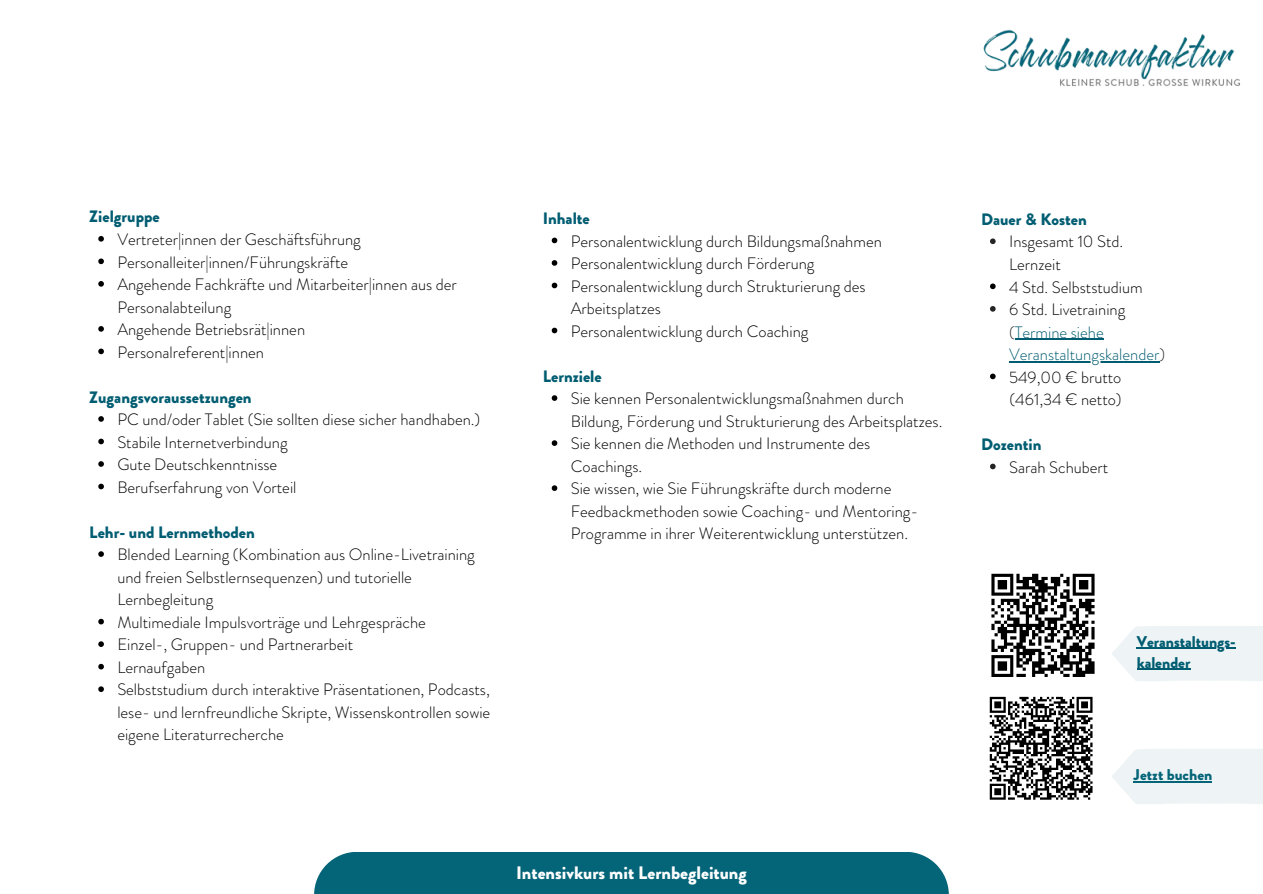
<style>
.page{position:relative;width:1263px;height:894px;background:#fff}
.page>*{position:absolute;margin:0;border:0;box-sizing:border-box;transform-origin:0 0}
.t1{font:900 18px "Brandon Grotesque W01";color:#fefefe}
.t2{font:300 16.5px/22.5px "Brandon Grotesque";color:#000}
.t3{font:900 16.5px "Brandon Grotesque W01";color:#005d71}
.t4{font:900 15.6px/21px "Brandon Grotesque W01";color:#005d71}
.t5{font:900 15.6px "Brandon Grotesque W01";color:#046478}
.s1{color:#242424}
.s2{color:#005d71}
</style>
<div class="page">
<svg style="left:990px;top:238px;width:6px;height:6px"></svg>
<svg style="left:990px;top:283px;width:6px;height:6px"></svg>
<svg style="left:990px;top:306px;width:6px;height:5px"></svg>
<hr style="left:1015px;top:338px;width:89px;height:2px;background:#005d71">
<hr style="left:1009px;top:361px;width:150px;height:1px;background:#005d71">
<svg style="left:990px;top:373px;width:6px;height:6px"></svg>
<svg style="left:990px;top:463px;width:6px;height:6px"></svg>
<div style="left:314px;top:851px;width:635px;height:42px;background:#046478"></div>
<svg style="left:989px;top:696px;width:104px;height:104px"></svg>
<svg style="left:1112px;top:749px;width:151px;height:55px;background:#edf3f5"></svg>
<hr style="left:1133px;top:781px;width:79px;height:1px;background:#046478">
<svg style="left:991px;top:573px;width:104px;height:104px"></svg>
<svg style="left:1112px;top:626px;width:151px;height:55px;background:#ebf2f4"></svg>
<hr style="left:1137px;top:647px;width:99px;height:1px;background:#005d71">
<hr style="left:1137px;top:668px;width:53px;height:1px;background:#005d71">
<svg style="left:98px;top:236px;width:6px;height:5px"></svg>
<svg style="left:98px;top:258px;width:6px;height:6px"></svg>
<svg style="left:98px;top:281px;width:6px;height:5px"></svg>
<svg style="left:98px;top:326px;width:6px;height:5px"></svg>
<svg style="left:98px;top:348px;width:6px;height:6px"></svg>
<svg style="left:98px;top:416px;width:6px;height:5px"></svg>
<svg style="left:98px;top:438px;width:6px;height:6px"></svg>
<svg style="left:98px;top:461px;width:6px;height:5px"></svg>
<svg style="left:98px;top:483px;width:6px;height:6px"></svg>
<svg style="left:98px;top:551px;width:6px;height:5px"></svg>
<svg style="left:98px;top:618px;width:6px;height:6px"></svg>
<svg style="left:98px;top:641px;width:6px;height:5px"></svg>
<svg style="left:98px;top:663px;width:6px;height:6px"></svg>
<svg style="left:98px;top:686px;width:6px;height:5px"></svg>
<svg style="left:552px;top:237px;width:5px;height:6px"></svg>
<svg style="left:552px;top:260px;width:5px;height:6px"></svg>
<svg style="left:552px;top:282px;width:5px;height:6px"></svg>
<svg style="left:552px;top:327px;width:5px;height:6px"></svg>
<svg style="left:552px;top:395px;width:5px;height:6px"></svg>
<svg style="left:552px;top:440px;width:5px;height:6px"></svg>
<svg style="left:552px;top:485px;width:5px;height:6px"></svg>
<img style="left:983px;top:29px;width:257px;height:57px">
<p class="t3" style="left:89px;top:205px;width:72px">Zielgruppe</p>
<p class="t2" style="left:117px;top:228px;width:341px">Vertreter|innen der Geschäftsführung Personalleiter|innen/Führungskräfte<br>Angehende Fachkräfte und Mitarbeiter|innen aus der Personalabteilung<br>Angehende Betriebsrät|innen<br>Personalreferent|innen</p>
<p class="t3" style="left:89px;top:385px;width:164px">Zugangsvoraussetzungen</p>
<p class="t2" style="left:117px;top:408px;width:364px">PC und/oder Tablet (Sie sollten diese sicher handhaben.)<br>Stabile Internetverbindung<br>Gute Deutschkenntnisse<br>Berufserfahrung von Vorteil</p>
<p class="t3" style="left:89px;top:520px;width:167px">Lehr- und Lernmethoden</p>
<p class="t2" style="left:117px;top:543px;width:374px">Blended Learning (Kombination aus Online-Livetraining und freien Selbstlernsequenzen) und tutorielle Lernbegleitung<br>Multimediale Impulsvorträge und Lehrgespräche<br>Einzel-, Gruppen- und Partnerarbeit<br>Lernaufgaben<br>Selbststudium durch interaktive Präsentationen, Podcasts, lese- und lernfreundliche Skripte, Wissenskontrollen sowie eigene Literaturrecherche</p>
<p class="t3" style="left:543px;top:207px;width:49px">Inhalte</p>
<p class="t2" style="left:571px;top:230px;width:313px">Personalentwicklung durch Bildungsmaßnahmen Personalentwicklung durch Förderung Personalentwicklung durch Strukturierung des Arbeitsplatzes<br>Personalentwicklung durch Coaching</p>
<p class="t3" style="left:543px;top:364px;width:61px">Lernziele</p>
<p class="t2" style="left:571px;top:387px;width:373px">Sie kennen Personalentwicklungsmaßnahmen durch Bildung, Förderung und Strukturierung des Arbeitsplatzes.<br>Sie kennen die Methoden und Instrumente des Coachings.<br>Sie wissen, wie Sie Führungskräfte durch moderne Feedbackmethoden sowie Coaching- und Mentoring-Programme in ihrer Weiterentwicklung unterstützen.</p>
<p class="t1" style="left:516px;top:859px;width:232px">Intensivkurs mit Lernbegleitung</p>
<p class="t3" style="left:981px;top:207px;width:107px">Dauer &amp; Kosten</p>
<p class="t2" style="left:1009px;top:231px;width:158px">Insgesamt 10 Std.<br>Lernzeit<br>4 Std. Selbststudium<br>6 Std. Livetraining <span class="s1">(</span><span class="s2">Termine siehe<br>Veranstaltungskalender</span><span class="s1">)<br></span>549,00 € brutto (461,34 € netto)</p>
<p class="t3" style="left:981px;top:432px;width:62px">Dozentin</p>
<p class="t2" style="left:1009px;top:456px;width:101px">Sarah Schubert</p>
<p class="t4" style="left:1137px;top:630px;width:101px">Veranstaltungs&shy;kalender</p>
<p class="t5" style="left:1133px;top:763px;width:80px">Jetzt buchen</p>
</div>
